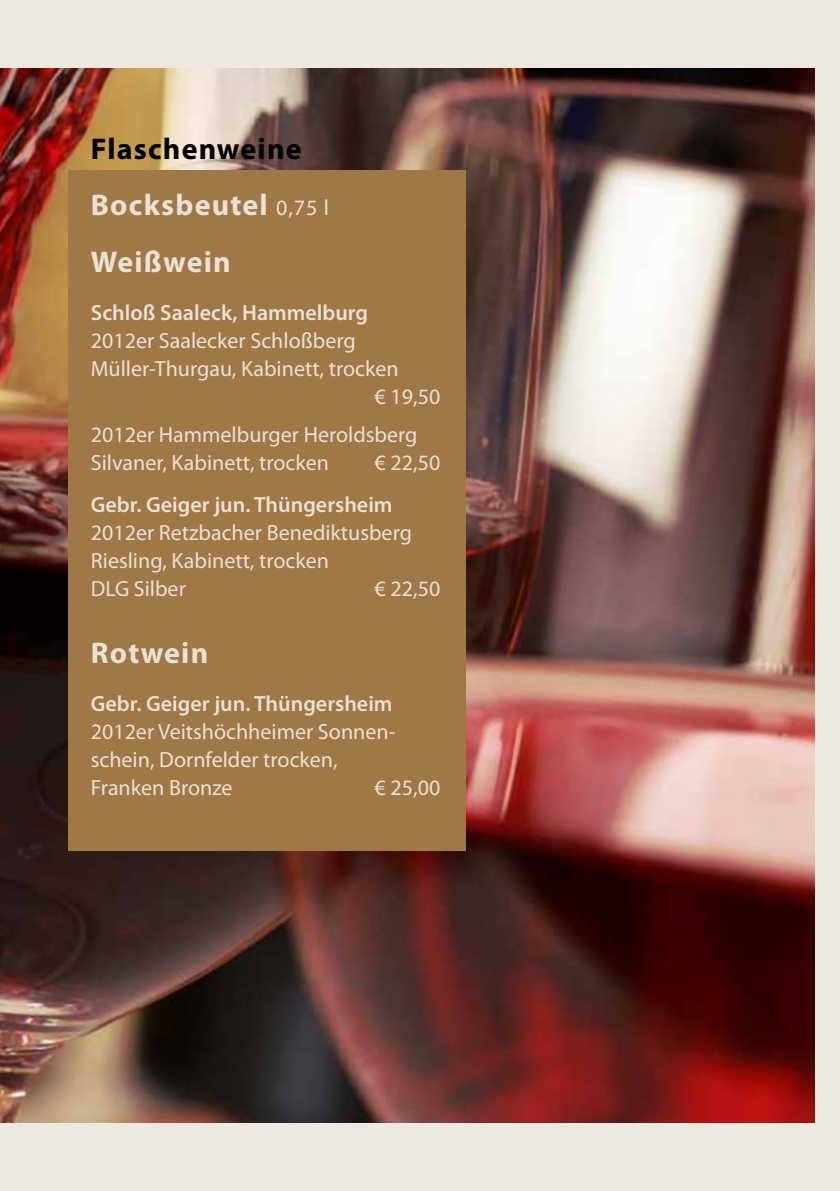
<style>
.page{position:relative;width:840px;height:1191px;background:#fff}
.page>*{position:absolute;margin:0;border:0;box-sizing:border-box;transform-origin:0 0}
.t1{font:700 30px/56.6px "Myriad Pro";letter-spacing:.04em;color:#000}
.t2{font:700 30px "Myriad Pro";letter-spacing:.04em;color:#ebe1d5}
.t3{font:22px/28px "Myriad Pro";color:#ebe1d5}
.t4{font:600 22px "Myriad Pro";color:#ebe1d5}
.s1{color:#ebe1d5}
.s2{font-weight:400;font-size:22px;color:#ebe1d5}
</style>
<div class="page">
<div style="left:0;top:0;width:839px;height:1191px;background:#eee8e3"></div>
<img style="left:0;top:68px;width:814px;height:1055px">
<div style="left:68px;top:170px;width:397px;height:680px;background:#a07746"></div>
<h1 class="t1" style="left:91px;top:119px;width:239px">Flaschenweine<br><span class="s1">Bocksbeutel</span> <span class="s2">0,75 l</span></h1>
<h1 class="t2" style="left:91px;top:242px;width:141px">Weißwein</h1>
<p class="t4" style="left:91px;top:298px;width:279px">Schloß Saaleck, Hammelburg</p>
<p class="t3" style="left:91px;top:326px;width:266px">2012er Saalecker Schloßberg</p>
<p class="t3" style="left:91px;top:354px;width:309px">Müller-Thurgau, Kabinett, trocken</p>
<p class="t3" style="left:374px;top:382px;width:67px">€ 19,50</p>
<p class="t3" style="left:91px;top:420px;width:328px">2012er Hammelburger Heroldsberg<br>Silvaner, Kabinett, trocken</p>
<p class="t3" style="left:374px;top:448px;width:67px">€ 22,50</p>
<p class="t4" style="left:91px;top:490px;width:303px">Gebr. Geiger jun. Thüngersheim</p>
<p class="t3" style="left:91px;top:518px;width:322px">2012er Retzbacher Benediktusberg<br>Riesling, Kabinett, trocken<br>DLG Silber</p>
<p class="t3" style="left:374px;top:574px;width:67px">€ 22,50</p>
<h1 class="t2" style="left:91px;top:633px;width:119px">Rotwein</h1>
<p class="t4" style="left:91px;top:690px;width:303px">Gebr. Geiger jun. Thüngersheim</p>
<p class="t3" style="left:91px;top:717px;width:306px">2012er Veitshöchheimer Sonnen&shy;schein, Dornfelder trocken,<br>Franken Bronze</p>
<p class="t3" style="left:374px;top:773px;width:67px">€ 25,00</p>
</div>
